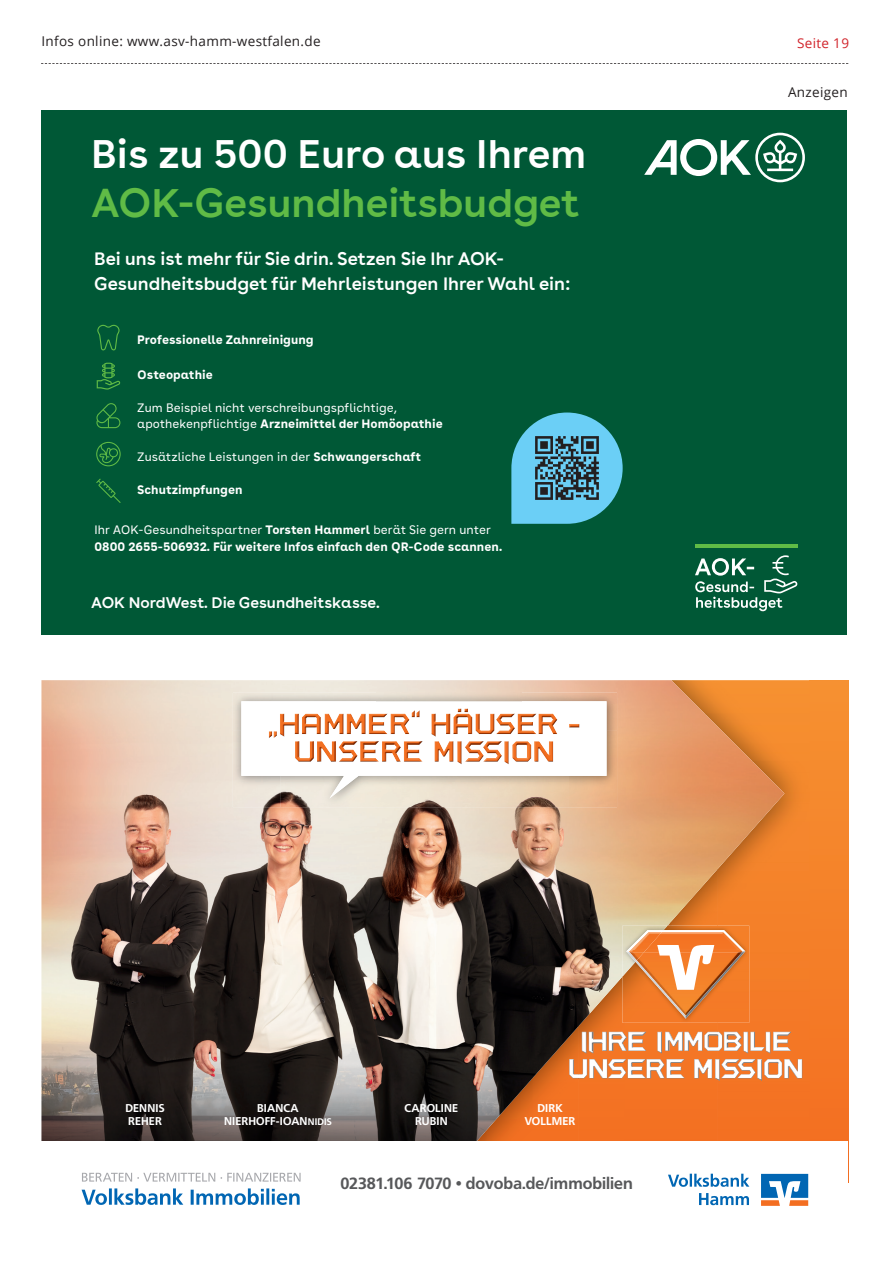
<style>
.page{position:relative;width:893px;height:1263px;background:#fff}
.page>*{position:absolute;margin:0;border:0;box-sizing:border-box;transform-origin:0 0}
.t1{font:600 40.65px "AOK Buenos Aires";color:#60bb46}
.t2{font:600 40.65px "AOK Buenos Aires";color:#fff}
.t3{font:600 18.3px/24.6px "AOK Buenos Aires";color:#fff}
.t4{font:700 16.05px "Frutiger VR";color:#57585a}
.t5{font:600 15.6px "AOK Buenos Aires";color:#fff}
.t6{font:13.5px "Open Sans";letter-spacing:.025em;color:#231f20}
.t7{font:13.5px "Open Sans";letter-spacing:.025em;color:#d1232a}
.t8{font:700 12.15px/16.5px "AOK Buenos Aires Text";color:#fff}
.t9{font:12.15px/16.5px "AOK Buenos Aires Text";color:#fff}
.t10{font:700 11.25px/13.5px "Frutiger VR";letter-spacing:.015em;color:#fff;text-align:center}
.s1{font-weight:700}
.s2{font-weight:400}
.s3{font-size:9.45px}
</style>
<div class="page">
<svg style="left:41px;top:63px;width:807px;height:1px"></svg>
<div style="left:809px;top:680px;width:39px;height:502px;background:linear-gradient(to bottom,#f69131,#f36d20)"></div>
<img style="left:784px;top:680px;width:25px;height:33px">
<img style="left:784px;top:713px;width:25px;height:48px">
<img style="left:784px;top:761px;width:25px;height:379px">
<img style="left:41px;top:680px;width:743px;height:460px">
<div style="left:41px;top:1140px;width:807px;height:82px;background:#fff"></div>
<img style="left:622px;top:926px;width:127px;height:97px">
<img style="left:622px;top:926px;width:45px;height:51px">
<img style="left:646px;top:950px;width:95px;height:2px">
<img style="left:628px;top:930px;width:116px;height:20px">
<img style="left:635px;top:952px;width:110px;height:67px">
<svg style="left:626px;top:950px;width:20px;height:12px"></svg>
<svg style="left:657px;top:945px;width:57px;height:45px"></svg>
<img style="left:233px;top:693px;width:144px;height:38px">
<img style="left:377px;top:693px;width:144px;height:8px">
<img style="left:521px;top:693px;width:96px;height:38px">
<img style="left:233px;top:731px;width:48px;height:76px">
<img style="left:569px;top:731px;width:48px;height:76px">
<img style="left:281px;top:798px;width:288px;height:9px">
<svg style="left:241px;top:701px;width:365px;height:97px"></svg>
<img style="left:421px;top:708px;width:158px;height:29px">
<img style="left:295px;top:762px;width:258px;height:2px">
<img style="left:295px;top:741px;width:258px;height:21px">
<img style="left:778px;top:1059px;width:24px;height:19px">
<svg style="left:758px;top:1078px;width:4px;height:3px"></svg>
<svg style="left:716px;top:1078px;width:4px;height:3px"></svg>
<img style="left:569px;top:1059px;width:209px;height:19px">
<svg style="left:651px;top:1062px;width:9px;height:5px"></svg>
<img style="left:773px;top:1032px;width:18px;height:19px">
<img style="left:750px;top:1032px;width:16px;height:19px">
<img style="left:751px;top:1032px;width:13px;height:19px">
<img style="left:766px;top:1032px;width:4px;height:19px">
<img style="left:737px;top:1032px;width:11px;height:19px">
<svg style="left:582px;top:1051px;width:11px;height:2px"></svg>
<img style="left:582px;top:1032px;width:155px;height:19px">
<img style="left:613px;top:1035px;width:124px;height:12px">
<svg style="left:761px;top:1174px;width:47px;height:32px"></svg>
<svg style="left:699px;top:1193px;width:50px;height:12px"></svg>
<svg style="left:668px;top:1174px;width:81px;height:13px"></svg>
<svg style="left:82px;top:1188px;width:218px;height:17px"></svg>
<svg style="left:82px;top:1173px;width:219px;height:8px"></svg>
<div style="left:41px;top:111px;width:806px;height:524px;background:#005836"></div>
<svg style="left:97px;top:325px;width:23px;height:25px"></svg>
<svg style="left:97px;top:362px;width:23px;height:28px"></svg>
<svg style="left:96px;top:403px;width:24px;height:25px"></svg>
<svg style="left:96px;top:442px;width:25px;height:24px"></svg>
<svg style="left:96px;top:478px;width:25px;height:25px"></svg>
<hr style="left:695px;top:545px;width:102px;height:3px;background:#60bb46">
<svg style="left:695px;top:555px;width:102px;height:56px"></svg>
<svg style="left:511px;top:412px;width:112px;height:112px"></svg>
<img style="left:530px;top:432px;width:74px;height:73px">
<svg style="left:644px;top:133px;width:161px;height:49px"></svg>
<p class="t6" style="left:41px;top:32px;width:281px">Infos online: www.asv-hamm-westfalen.de</p>
<p class="t7" style="left:797px;top:34px;width:54px">Seite 19</p>
<h1 class="t2" style="left:91px;top:120px;width:497px">Bis zu 500 Euro aus Ihrem</h1>
<h1 class="t1" style="left:91px;top:169px;width:490px">AOK-Gesundheitsbudget</h1>
<h2 class="t3" style="left:94px;top:244px;width:478px">Bei uns ist mehr für Sie drin. Setzen Sie Ihr AOK-<br>Gesundheitsbudget für Mehrleistungen Ihrer Wahl ein:</h2>
<p class="t8" style="left:137px;top:330px;width:178px">Professionelle Zahnreinigung</p>
<p class="t8" style="left:137px;top:365px;width:77px">Osteopathie</p>
<p class="t9" style="left:137px;top:398px;width:307px">Zum Beispiel nicht verschreibungspflichtige, apothekenpflichtige <span class="s1">Arzneimittel der Homöopathie</span></p>
<p class="t9" style="left:137px;top:447px;width:285px">Zusätzliche Leistungen in der <span class="s1">Schwangerschaft</span></p>
<p class="t8" style="left:137px;top:480px;width:107px">Schutzimpfungen</p>
<p class="t8" style="left:95px;top:520px;width:409px"><span class="s2">Ihr AOK-Gesundheitspartner</span> Torsten Hammerl <span class="s2">berät Sie gern unter<br></span>0800 2655-506932. Für weitere Infos einfach den QR-Code scannen.</p>
<p class="t5" style="left:91px;top:590px;width:290px">AOK NordWest. Die Gesundheitskasse.</p>
<p class="t6" style="left:788px;top:83px;width:61px">Anzeigen</p>
<p class="t10" style="left:405px;top:1101px;width:55px">CAROLINE<br>RUBIN</p>
<p class="t10" style="left:125px;top:1101px;width:41px;text-align:left">DENNIS<br>REHER</p>
<p class="t10" style="left:525px;top:1101px;width:52px">DIRK<br>VOLLMER</p>
<p class="t10" style="left:224px;top:1101px;width:109px">BIANCA<br>NIERHOFF-IOAN<span class="s3">NIDIS</span></p>
<h3 class="t4" style="left:340px;top:1173px;width:294px">02381.106 7070 • dovoba.de/immobilien</h3>
</div>
